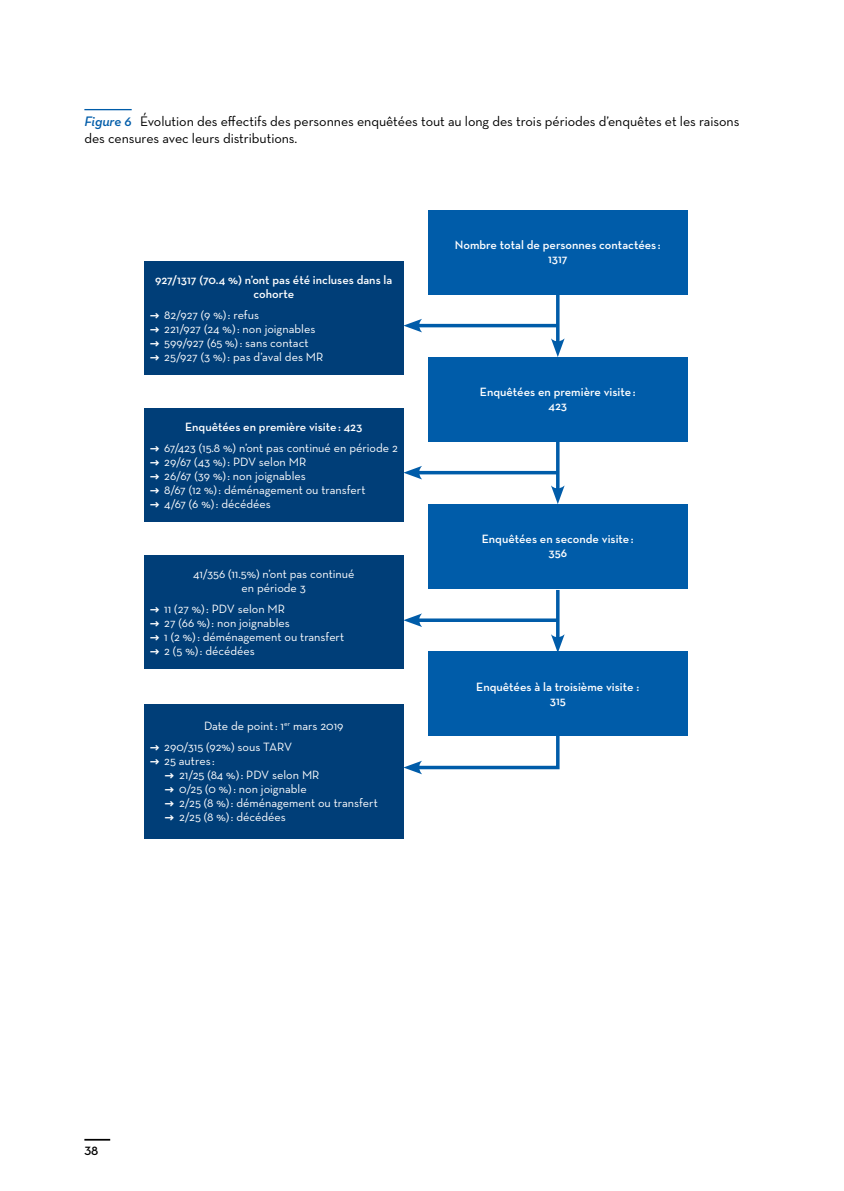
<style>
.page{position:relative;width:844px;height:1191px;background:#fff}
.page>*{position:absolute;margin:0;border:0;box-sizing:border-box;transform-origin:0 0}
.t1{font:14px/16.8px "Neutra Text";letter-spacing:-.005em;color:#000}
.t2{font:12.25px/14px "Neutra Text";color:#fff;text-align:center}
.t3{font:600 12.25px/14px "Neutra Text";color:#fff;text-align:center}
.t4{font:12.25px "Neutra Text Demi Alt";color:#000}
.s1{font-weight:600;font-style:italic;color:#005ca9}
.s2{font-family:"IBM Plex Sans";font-weight:600}
</style>
<div class="page">
<hr style="left:84px;top:1138px;width:26px;height:2px;background:#000">
<div style="left:428px;top:210px;width:259px;height:84px;background:#005ca9"></div>
<div style="left:144px;top:261px;width:259px;height:114px;background:#003e78"></div>
<div style="left:144px;top:408px;width:259px;height:114px;background:#003e78"></div>
<div style="left:144px;top:555px;width:259px;height:114px;background:#003e78"></div>
<div style="left:144px;top:703px;width:259px;height:135px;background:#003e78"></div>
<div style="left:428px;top:357px;width:259px;height:84px;background:#005ca9"></div>
<div style="left:428px;top:504px;width:259px;height:84px;background:#005ca9"></div>
<div style="left:428px;top:651px;width:259px;height:84px;background:#005ca9"></div>
<hr style="left:556px;top:294px;width:3px;height:51px;background:#005ca9">
<svg style="left:551px;top:338px;width:13px;height:19px"></svg>
<hr style="left:415px;top:324px;width:142px;height:3px;background:#005ca9">
<svg style="left:403px;top:319px;width:19px;height:13px"></svg>
<hr style="left:415px;top:471px;width:142px;height:3px;background:#005ca9">
<svg style="left:403px;top:466px;width:19px;height:13px"></svg>
<svg style="left:422px;top:618px;width:134px;height:4px"></svg>
<svg style="left:403px;top:613px;width:19px;height:14px"></svg>
<hr style="left:556px;top:441px;width:3px;height:51px;background:#005ca9">
<svg style="left:551px;top:485px;width:13px;height:19px"></svg>
<hr style="left:556px;top:590px;width:3px;height:51px;background:#005ca9">
<svg style="left:551px;top:634px;width:13px;height:17px"></svg>
<svg style="left:403px;top:731px;width:158px;height:43px"></svg>
<hr style="left:84px;top:109px;width:48px;height:1px;background:#005ca9">
<p class="t1" style="left:84px;top:113px;width:656px"><span class="s1">Figure 6</span> Évolution des effectifs des personnes enquêtées tout au long des trois périodes d’enquêtes et les raisons des censures avec leurs distributions.</p>
<p class="t3" style="left:155px;top:272px;width:239px">927/1317 (70.4 %) n’ont pas été incluses dans la cohorte</p>
<p class="t2" style="left:149px;top:307px;width:111px"><span class="s2">→</span> 82/927 (9 %): refus</p>
<p class="t2" style="left:149px;top:321px;width:167px"><span class="s2">→</span> 221/927 (24 %): non joignables</p>
<p class="t2" style="left:149px;top:335px;width:161px"><span class="s2">→</span> 599/927 (65 %): sans contact</p>
<p class="t2" style="left:149px;top:349px;width:175px"><span class="s2">→</span> 25/927 (3 %): pas d’aval des MR</p>
<p class="t3" style="left:185px;top:419px;width:179px">Enquêtées en première visite: 423</p>
<p class="t2" style="left:149px;top:440px;width:250px"><span class="s2">→</span> 67/423 (15.8 %) n’ont pas continué en période 2</p>
<p class="t2" style="left:149px;top:454px;width:158px"><span class="s2">→</span> 29/67 (43 %): PDV selon MR</p>
<p class="t2" style="left:149px;top:468px;width:158px"><span class="s2">→</span> 26/67 (39 %): non joignables</p>
<p class="t2" style="left:149px;top:482px;width:217px"><span class="s2">→</span> 8/67 (12 %): déménagement ou transfert</p>
<p class="t2" style="left:149px;top:496px;width:123px"><span class="s2">→</span> 4/67 (6 %): décédées</p>
<p class="t2" style="left:193px;top:566px;width:163px">41/356 (11.5%) n’ont pas continué en période 3</p>
<p class="t2" style="left:149px;top:601px;width:137px"><span class="s2">→</span> 11 (27 %): PDV selon MR</p>
<p class="t2" style="left:149px;top:615px;width:142px"><span class="s2">→</span> 27 (66 %): non joignables</p>
<p class="t2" style="left:149px;top:629px;width:196px"><span class="s2">→</span> 1 (2 %): déménagement ou transfert</p>
<p class="t2" style="left:149px;top:643px;width:107px"><span class="s2">→</span> 2 (5 %): décédées</p>
<p class="t2" style="left:204px;top:718px;width:141px">Date de point: 1<sup>er</sup> mars 2019</p>
<p class="t2" style="left:149px;top:739px;width:144px"><span class="s2">→</span> 290/315 (92%) sous TARV</p>
<p class="t2" style="left:149px;top:753px;width:67px"><span class="s2">→</span> 25 autres :</p>
<p class="t2" style="left:164px;top:767px;width:157px"><span class="s2">→</span> 21/25 (84 %): PDV selon MR</p>
<p class="t2" style="left:164px;top:781px;width:144px"><span class="s2">→</span> 0/25 (0 %): non joignable</p>
<p class="t2" style="left:164px;top:795px;width:215px"><span class="s2">→</span> 2/25 (8 %): déménagement ou transfert</p>
<p class="t2" style="left:164px;top:809px;width:123px"><span class="s2">→</span> 2/25 (8 %): décédées</p>
<p class="t3" style="left:455px;top:238px;width:207px">Nombre total de personnes contactées :<br>1317</p>
<p class="t3" style="left:480px;top:385px;width:157px">Enquêtées en première visite:<br>423</p>
<p class="t3" style="left:481px;top:532px;width:153px">Enquêtées en seconde visite:<br>356</p>
<p class="t3" style="left:476px;top:679px;width:164px">Enquêtées à la troisième visite :<br>315</p>
<p class="t4" style="left:84px;top:1143px;width:15px">38</p>
</div>
